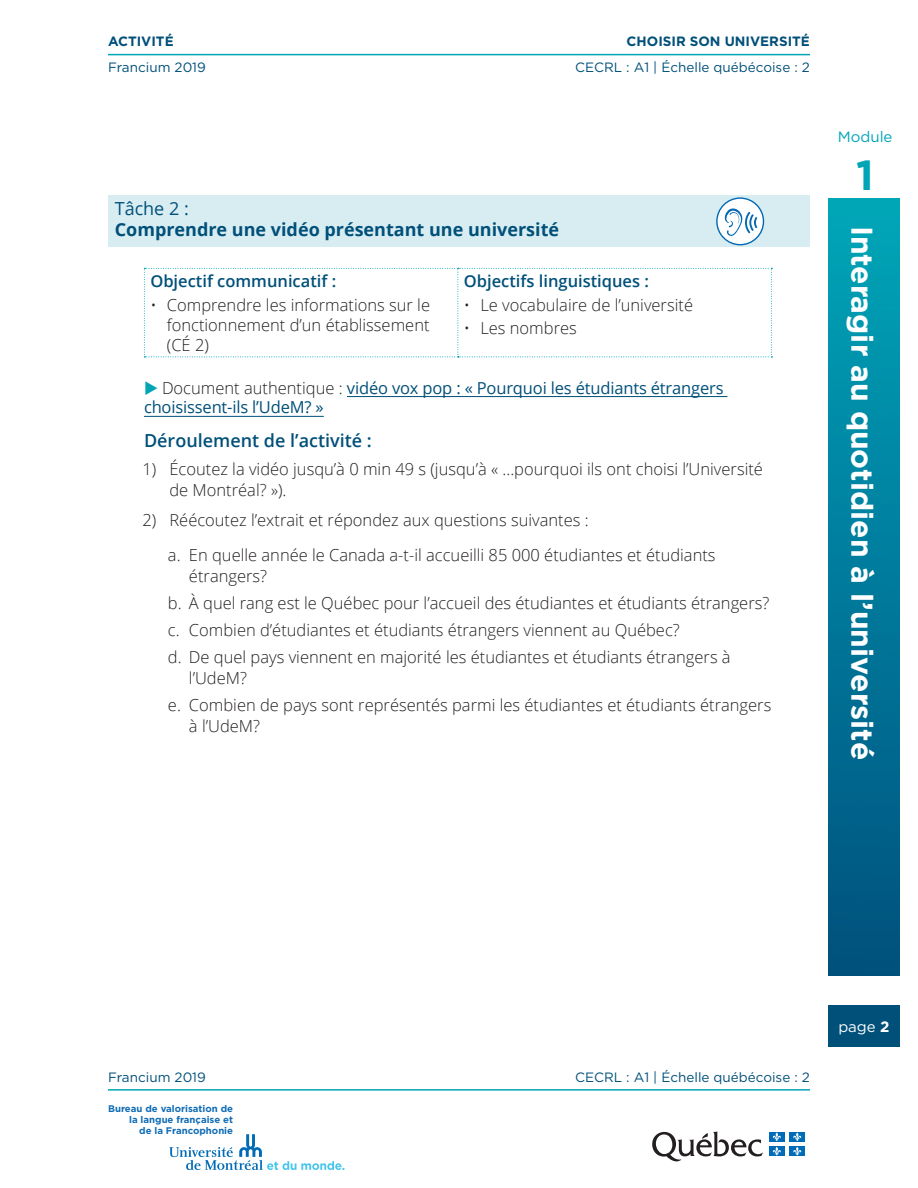
<style>
.page{position:relative;width:918px;height:1188px;background:#fff}
.page>*{position:absolute;margin:0;border:0;box-sizing:border-box;transform-origin:0 0}
.t1{font:700 42px "Gotham HTF";color:#00a5b6}
.t2{font:700 30px "Gotham HTF";color:#fff}
.t3{font:700 18px "Open Sans";color:#00507a}
.t4{font:600 18px "Open Sans";color:#00507a}
.t5{font:18px "Open Sans";color:#00507a}
.t6{font:300 16.5px/27px "Open Sans";color:#231f20}
.t7{font:16.5px/19.8px "Open Sans";letter-spacing:-.01em;color:#00507a}
.t8{font:600 16.5px "Open Sans";color:#00507a}
.t9{font:15px "Gotham";color:#00a5b6}
.t10{font:15px "Gotham HTF";color:#fff}
.t11{font:13.5px "Gotham HTF";color:#00507a}
.t12{font:700 13.5px "Gotham HTF";color:#00507a}
.t13{font:700 9.6px/11.1px "Gotham";color:#0f6cb6;text-align:right}
.s1{color:#00a5b6}
.s2{font-weight:300;color:#231f20}
.s3{font-weight:700}
</style>
<div class="page">
<div style="left:828px;top:1005px;width:72px;height:41px;background:#00507a"></div>
<svg style="left:652px;top:1131px;width:111px;height:31px"></svg>
<div style="left:769px;top:1132px;width:16px;height:10px;background:#006cb7"></div>
<svg style="left:773px;top:1132px;width:8px;height:9px"></svg>
<div style="left:789px;top:1132px;width:16px;height:10px;background:#006cb7"></div>
<svg style="left:793px;top:1132px;width:8px;height:9px"></svg>
<div style="left:769px;top:1146px;width:16px;height:10px;background:#006cb7"></div>
<svg style="left:773px;top:1147px;width:8px;height:9px"></svg>
<div style="left:789px;top:1146px;width:16px;height:10px;background:#006cb7"></div>
<svg style="left:793px;top:1147px;width:8px;height:9px"></svg>
<svg style="left:169px;top:1134px;width:175px;height:36px"></svg>
<div style="left:828px;top:198px;width:72px;height:778px;background:linear-gradient(to bottom,#00a6b9,#00507d)"></div>
<hr style="left:108px;top:1089px;width:702px;height:2px;background:#00a5b6">
<hr style="left:108px;top:54px;width:702px;height:1px;background:#00a5b6">
<div style="left:108px;top:195px;width:702px;height:52px;background:#d8edf1"></div>
<hr style="left:347px;top:396px;width:380px;height:1px;background:#00507a">
<hr style="left:144px;top:416px;width:180px;height:1px;background:#00507a">
<svg style="left:144px;top:268px;width:628px;height:90px"></svg>
<svg style="left:717px;top:198px;width:46px;height:47px"></svg>
<div style="left:716px;top:197px;width:48px;height:48px;border:1px solid #0168b3;border-radius:50%"></div>
<svg style="left:725px;top:208px;width:32px;height:28px"></svg>
<p class="t12" style="left:108px;top:34px;width:67px">ACTIVITÉ</p>
<p class="t12" style="left:627px;top:34px;width:185px">CHOISIR SON UNIVERSITÉ</p>
<p class="t11" style="left:108px;top:59px;width:99px">Francium 2019</p>
<p class="t11" style="left:575px;top:59px;width:236px">CECRL : A1 | Échelle québécoise : 2</p>
<p class="t5" style="left:115px;top:196px;width:76px">Tâche 2 :</p>
<p class="t3" style="left:115px;top:217px;width:446px">Comprendre une vidéo présentant une université</p>
<p class="t8" style="left:150px;top:270px;width:187px">Objectif communicatif :</p>
<p class="t6" style="left:167px;top:295px;width:265px;line-height:19.8px;text-align:justify;text-indent:-16px">• Comprendre les informations sur le fonctionnement d’un établissement (CÉ 2)</p>
<p class="t8" style="left:464px;top:270px;width:187px">Objectifs linguistiques :</p>
<p class="t6" style="left:464px;top:291px;width:231px">• Le vocabulaire de l’université</p>
<p class="t6" style="left:464px;top:314px;width:114px">• Les nombres</p>
<p class="t7" style="left:144px;top:377px;width:581px"><span class="s1">◆</span> <span class="s2">Document authentique :</span> vidéo vox pop : « Pourquoi les étudiants étrangers choisissent-ils l’UdeM? »</p>
<p class="t4" style="left:144px;top:428px;width:229px">Déroulement de l’activité :</p>
<p class="t6" style="left:169px;top:459px;width:595px;line-height:21px;text-indent:-27px">1) Écoutez la vidéo jusqu’à 0 min 49 s (jusqu’à « ...pourquoi ils ont choisi l’Université de Montréal? »).</p>
<p class="t6" style="left:168px;top:503px;width:549px;line-height:34.5px;text-indent:-25px">2) Réécoutez l’extrait et répondez aux questions suivantes :<br>a. En quelle année le Canada a-t-il accueilli 85 000 étudiantes et étudiants</p>
<p class="t6" style="left:168px;top:562px;width:603px;text-indent:21px">étrangers?<br>b. À quel rang est le Québec pour l’accueil des étudiantes et étudiants étrangers? c. Combien d’étudiantes et étudiants étrangers viennent au Québec?<br>d. De quel pays viennent en majorité les étudiantes et étudiants étrangers à</p>
<p class="t6" style="left:168px;top:664px;width:605px;text-indent:21px">l’UdeM?<br>e. Combien de pays sont représentés parmi les étudiantes et étudiants étrangers</p>
<p class="t6" style="left:189px;top:712px;width:73px">à l’UdeM?</p>
<p class="t9" style="left:838px;top:128px;width:56px">Module</p>
<h1 class="t1" style="left:856px;top:151px;width:19px">1</h1>
<h2 class="t2" style="left:879px;top:226px;width:536px;rotate:90deg">Interagir au quotidien à l’université</h2>
<p class="t11" style="left:108px;top:1069px;width:99px">Francium 2019</p>
<p class="t11" style="left:575px;top:1069px;width:236px">CECRL : A1 | Échelle québécoise : 2</p>
<p class="t13" style="left:108px;top:1103px;width:126px">Bureau de valorisation de la langue française et<br>de la Francophonie</p>
<p class="t10" style="left:838px;top:1018px;width:53px">page <span class="s3">2</span></p>
</div>
